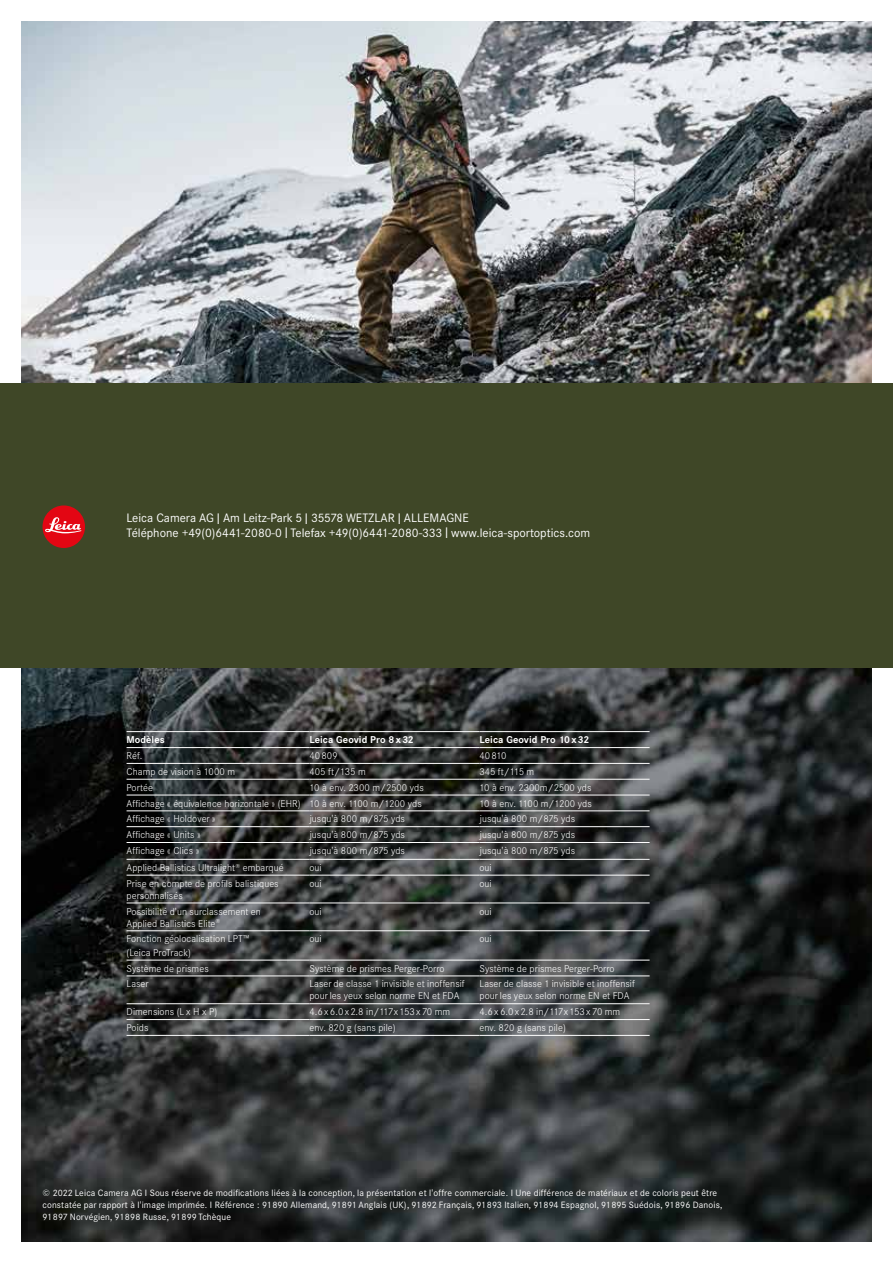
<style>
.page{position:relative;width:893px;height:1263px;background:#fff}
.page>*{position:absolute;margin:0;border:0;box-sizing:border-box;transform-origin:0 0}
.t1{font:12px/14.4px "Corporate SBQ";color:#fff}
.t2{font:300 9.75px/12px "Corporate SBQ";letter-spacing:.005em;color:#fff}
.t3{font:300 9.75px "Corporate SBQ";letter-spacing:.07em;color:#fff}
.t4{font:700 9.75px "Corporate SBQ";letter-spacing:.005em;color:#fff}
.t5{font:9px/12px "Corporate SBQ";letter-spacing:.015em;color:#fff}
.s1{font-size:15px}
</style>
<div class="page">
<img style="left:21px;top:21px;width:851px;height:1221px">
<div style="left:0;top:383px;width:893px;height:285px;background:#3f4727"></div>
<div style="left:43px;top:505px;width:42px;height:43px;background:#e30613;border-radius:50%"></div>
<svg style="left:45px;top:517px;width:36px;height:16px"></svg>
<hr style="left:127px;top:731px;width:182px;height:1px;background:#fff">
<hr style="left:309px;top:731px;width:170px;height:1px;background:#fff">
<hr style="left:479px;top:731px;width:171px;height:1px;background:#fff">
<hr style="left:127px;top:747px;width:182px;height:1px;background:#fff">
<hr style="left:309px;top:747px;width:170px;height:1px;background:#fff">
<hr style="left:479px;top:747px;width:171px;height:1px;background:#fff">
<hr style="left:127px;top:763px;width:182px;height:1px;background:#fff">
<hr style="left:309px;top:763px;width:170px;height:1px;background:#fff">
<hr style="left:479px;top:763px;width:171px;height:1px;background:#fff">
<hr style="left:127px;top:779px;width:182px;height:1px;background:#fff">
<hr style="left:309px;top:779px;width:170px;height:1px;background:#fff">
<hr style="left:479px;top:779px;width:171px;height:1px;background:#fff">
<hr style="left:127px;top:795px;width:182px;height:1px;background:#fff">
<hr style="left:309px;top:795px;width:170px;height:1px;background:#fff">
<hr style="left:479px;top:795px;width:171px;height:1px;background:#fff">
<hr style="left:127px;top:811px;width:182px;height:1px;background:#fff">
<hr style="left:309px;top:811px;width:170px;height:1px;background:#fff">
<hr style="left:479px;top:811px;width:171px;height:1px;background:#fff">
<hr style="left:127px;top:826px;width:182px;height:1px;background:#fff">
<hr style="left:309px;top:826px;width:170px;height:1px;background:#fff">
<hr style="left:479px;top:826px;width:171px;height:1px;background:#fff">
<hr style="left:127px;top:842px;width:182px;height:1px;background:#fff">
<hr style="left:309px;top:842px;width:170px;height:1px;background:#fff">
<hr style="left:479px;top:842px;width:171px;height:1px;background:#fff">
<hr style="left:127px;top:859px;width:182px;height:1px;background:#fff">
<hr style="left:309px;top:859px;width:170px;height:1px;background:#fff">
<hr style="left:479px;top:859px;width:171px;height:1px;background:#fff">
<hr style="left:127px;top:875px;width:182px;height:1px;background:#fff">
<hr style="left:309px;top:875px;width:170px;height:1px;background:#fff">
<hr style="left:479px;top:875px;width:171px;height:1px;background:#fff">
<hr style="left:127px;top:903px;width:182px;height:1px;background:#fff">
<hr style="left:309px;top:903px;width:170px;height:1px;background:#fff">
<hr style="left:479px;top:903px;width:171px;height:1px;background:#fff">
<hr style="left:127px;top:930px;width:182px;height:1px;background:#fff">
<hr style="left:309px;top:930px;width:170px;height:1px;background:#fff">
<hr style="left:479px;top:930px;width:171px;height:1px;background:#fff">
<hr style="left:127px;top:960px;width:182px;height:1px;background:#fff">
<hr style="left:309px;top:960px;width:170px;height:1px;background:#fff">
<hr style="left:479px;top:960px;width:171px;height:1px;background:#fff">
<hr style="left:127px;top:976px;width:182px;height:1px;background:#fff">
<hr style="left:309px;top:976px;width:170px;height:1px;background:#fff">
<hr style="left:479px;top:976px;width:171px;height:1px;background:#fff">
<hr style="left:127px;top:1003px;width:182px;height:1px;background:#fff">
<hr style="left:309px;top:1003px;width:170px;height:1px;background:#fff">
<hr style="left:479px;top:1003px;width:171px;height:1px;background:#fff">
<hr style="left:127px;top:1019px;width:182px;height:1px;background:#fff">
<hr style="left:309px;top:1019px;width:170px;height:1px;background:#fff">
<hr style="left:479px;top:1019px;width:171px;height:1px;background:#fff">
<hr style="left:127px;top:1035px;width:182px;height:1px;background:#fff">
<hr style="left:309px;top:1035px;width:170px;height:1px;background:#fff">
<hr style="left:479px;top:1035px;width:171px;height:1px;background:#fff">
<p class="t1" style="left:127px;top:511px;width:465px">Leica Camera AG <span class="s1">I</span> Am Leitz-Park 5 <span class="s1">I</span> 35578 WETZLAR <span class="s1">I</span> ALLEMAGNE<br>Téléphone +49(0)6441-2080-0 <span class="s1">I</span> Telefax +49(0)6441-2080-333 <span class="s1">I</span> www.leica-sportoptics.com</p>
<p class="t4" style="left:127px;top:734px;width:40px">Modèles</p>
<p class="t4" style="left:309px;top:734px;width:106px">Leica Geovid Pro 8x32</p>
<p class="t4" style="left:479px;top:734px;width:111px">Leica Geovid Pro 10x32</p>
<p class="t2" style="left:127px;top:750px;width:17px">Réf.</p>
<p class="t2" style="left:309px;top:750px;width:30px">40809</p>
<p class="t2" style="left:479px;top:750px;width:29px">40 810</p>
<p class="t2" style="left:127px;top:766px;width:110px">Champ de vision à 1000 m</p>
<p class="t2" style="left:309px;top:766px;width:58px">405 ft/135 m</p>
<p class="t2" style="left:479px;top:766px;width:56px">345 ft/115 m</p>
<p class="t2" style="left:127px;top:781px;width:28px">Portée</p>
<p class="t2" style="left:309px;top:781px;width:116px">10 à env. 2300 m/2500 yds</p>
<p class="t2" style="left:479px;top:781px;width:113px">10 à env. 2300m/2500 yds</p>
<p class="t2" style="left:127px;top:797px;width:297px">Affichage « équivalence horizontale » (EHR) 10 à env. 1100 m/1200 yds</p>
<p class="t2" style="left:479px;top:797px;width:114px">10 à env. 1100 m/1200 yds</p>
<p class="t2" style="left:127px;top:813px;width:90px">Affichage « Holdover »</p>
<p class="t2" style="left:309px;top:813px;width:97px">jusqu'à 800 m/875 yds</p>
<p class="t2" style="left:479px;top:813px;width:97px">jusqu'à 800 m/875 yds</p>
<p class="t2" style="left:127px;top:829px;width:76px">Affichage « Units »</p>
<p class="t2" style="left:309px;top:829px;width:97px">jusqu'à 800 m/875 yds</p>
<p class="t2" style="left:479px;top:829px;width:97px">jusqu'à 800 m/875 yds</p>
<p class="t2" style="left:127px;top:845px;width:74px">Affichage « Clics »</p>
<p class="t2" style="left:309px;top:845px;width:97px">jusqu'à 800 m/875 yds</p>
<p class="t2" style="left:479px;top:845px;width:97px">jusqu'à 800 m/875 yds</p>
<p class="t2" style="left:127px;top:861px;width:159px">Applied Ballistics Ultralight<sup>®</sup> embarqué</p>
<p class="t2" style="left:309px;top:861px;width:14px">oui</p>
<p class="t2" style="left:479px;top:861px;width:14px">oui</p>
<p class="t2" style="left:127px;top:877px;width:154px">Prise en compte de profils balistiques personnalisés</p>
<p class="t2" style="left:309px;top:877px;width:14px">oui</p>
<p class="t2" style="left:479px;top:877px;width:14px">oui</p>
<p class="t2" style="left:127px;top:905px;width:136px">Possibilité d'un surclassement en<br>Applied Ballistics Elite<sup>®</sup></p>
<p class="t2" style="left:309px;top:905px;width:14px">oui</p>
<p class="t2" style="left:479px;top:905px;width:14px">oui</p>
<p class="t2" style="left:127px;top:932px;width:124px;line-height:13.5px">Fonction géolocalisation LPT™ (Leica ProTrack)</p>
<p class="t2" style="left:309px;top:933px;width:14px">oui</p>
<p class="t2" style="left:479px;top:933px;width:14px">oui</p>
<p class="t2" style="left:127px;top:962px;width:84px">Système de prismes</p>
<p class="t2" style="left:309px;top:962px;width:137px">Système de prismes Perger-Porro</p>
<p class="t2" style="left:479px;top:962px;width:137px">Système de prismes Perger-Porro</p>
<p class="t2" style="left:127px;top:978px;width:24px">Laser</p>
<p class="t2" style="left:309px;top:978px;width:157px">Laser de classe 1 invisible et inoffensif pour les yeux selon norme EN et FDA</p>
<p class="t2" style="left:479px;top:978px;width:157px">Laser de classe 1 invisible et inoffensif pour les yeux selon norme EN et FDA</p>
<p class="t2" style="left:127px;top:1006px;width:92px">Dimensions (L x H x P)</p>
<p class="t3" style="left:309px;top:1006px;width:142px">4.6x6.0x2.8 in/117x153x70 mm</p>
<p class="t3" style="left:479px;top:1006px;width:142px">4.6x6.0x2.8 in/117x153x70 mm</p>
<p class="t2" style="left:127px;top:1022px;width:23px">Poids</p>
<p class="t2" style="left:309px;top:1022px;width:88px">env. 820 g (sans pile)</p>
<p class="t2" style="left:479px;top:1022px;width:88px">env. 820 g (sans pile)</p>
<p class="t5" style="left:43px;top:1187px;width:681px">© 2022 Leica Camera AG I Sous réserve de modifications liées à la conception, la présentation et l'offre commerciale. I Une différence de matériaux et de coloris peut être constatée par rapport à l'image imprimée. I Référence : 91890 Allemand, 91891 Anglais (UK), 91892 Français, 91893 Italien, 91894 Espagnol, 91895 Suédois, 91896 Danois,<br>91897 Norvégien, 91898 Russe, 91899 Tchèque</p>
</div>
